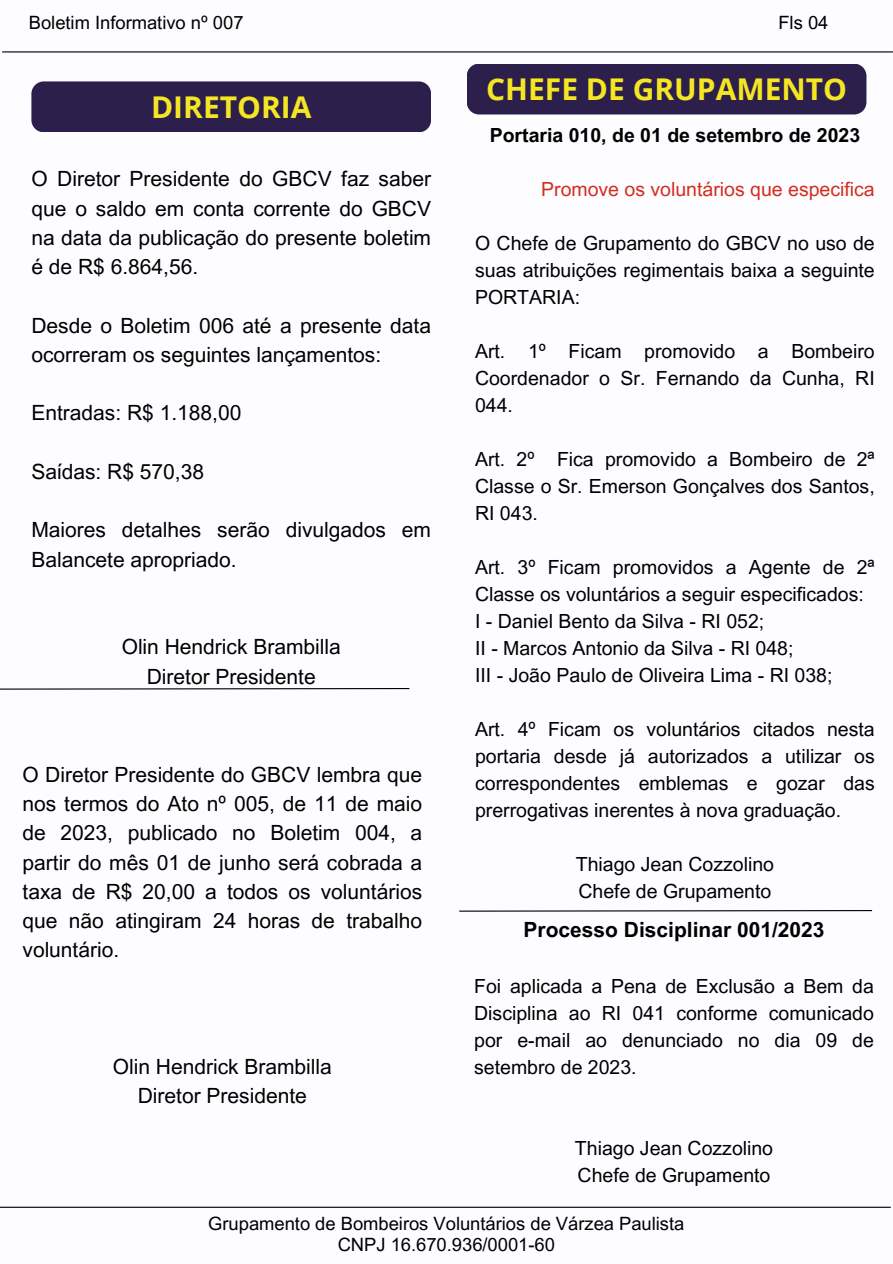
<style>
.page{position:relative;width:893px;height:1264px;background:#fff}
.page>*{position:absolute;margin:0;border:0;box-sizing:border-box;transform-origin:0 0}
.t1{font:700 30px "Open Sans";color:#f5e624}
.t2{font:21px/29.2px "Arial MT Pro";color:#000;text-align:justify}
.t3{font:700 21px "Arial MT Pro";color:#000}
.t4{font:19.5px/27px "Arial MT Pro";color:#000;text-align:justify}
.t5{font:19.5px "Arial MT Pro";color:#d32d1f}
.t6{font:700 19.5px "Arial MT Pro";color:#000}
.t7{font:18.3px "Arial MT Pro";color:#000}
</style>
<div class="page">
<div style="left:31px;top:81px;width:400px;height:51px;background:#2c1f4b;border-radius:12px"></div>
<div style="left:466px;top:64px;width:400px;height:50px;background:#2c1f4b;border-radius:12px"></div>
<hr style="left:2px;top:51px;width:890px;height:1px;background:#000">
<svg style="left:0;top:688px;width:410px;height:2px"></svg>
<hr style="left:0;top:1206px;width:890px;height:1px;background:#000">
<svg style="left:459px;top:910px;width:414px;height:2px"></svg>
<p class="t7" style="left:29px;top:15px;width:216px">Boletim Informativo nº 007</p>
<p class="t7" style="left:778px;top:15px;width:51px">Fls 04</p>
<p class="t1" style="left:151px;top:85px;width:162px">DIRETORIA</p>
<p class="t2" style="left:31px;top:167px;width:401px">O Diretor Presidente do GBCV faz saber que o saldo em conta corrente do GBCV na data da publicação do presente boletim é de R$ 6.864,56.</p>
<p class="t2" style="left:31px;top:313px;width:401px">Desde o Boletim 006 até a presente data ocorreram os seguintes lançamentos:</p>
<p class="t2" style="left:31px;top:401px;width:211px">Entradas: R$ 1.188,00</p>
<p class="t2" style="left:31px;top:459px;width:174px">Saídas: R$ 570,38</p>
<p class="t2" style="left:31px;top:518px;width:401px">Maiores detalhes serão divulgados em<br>Balancete apropriado.</p>
<p class="t2" style="left:122px;top:635px;width:221px">Olin Hendrick Brambilla</p>
<p class="t2" style="left:147px;top:664px;width:170px">Diretor Presidente</p>
<p class="t2" style="left:22px;top:762px;width:401px">O Diretor Presidente do GBCV lembra que nos termos do Ato nº 005, de 11 de maio de 2023, publicado no Boletim 004, a partir do mês 01 de junho será cobrada a taxa de R$ 20,00 a todos os voluntários que não atingiram 24 horas de trabalho voluntário.</p>
<p class="t2" style="left:113px;top:1054px;width:221px">Olin Hendrick Brambilla</p>
<p class="t2" style="left:138px;top:1084px;width:170px">Diretor Presidente</p>
<p class="t1" style="left:486px;top:68px;width:362px">CHEFE DE GRUPAMENTO</p>
<p class="t6" style="left:489px;top:128px;width:372px">Portaria 010, de 01 de setembro de 2023</p>
<p class="t5" style="left:541px;top:182px;width:335px">Promove os voluntários que especifica</p>
<p class="t4" style="left:475px;top:232px;width:401px">O Chefe de Grupamento do GBCV no uso de suas atribuições regimentais baixa a seguinte PORTARIA:</p>
<p class="t4" style="left:475px;top:340px;width:401px">Art. 1º Ficam promovido a Bombeiro Coordenador o Sr. Fernando da Cunha, RI 044.</p>
<p class="t4" style="left:475px;top:448px;width:401px">Art. 2º Fica promovido a Bombeiro de 2ª Classe o Sr. Emerson Gonçalves dos Santos, RI 043.</p>
<p class="t4" style="left:475px;top:555px;width:401px">Art. 3º Ficam promovidos a Agente de 2ª<br>Classe os voluntários a seguir especificados:</p>
<p class="t4" style="left:475px;top:609px;width:291px">I - Daniel Bento da Silva - RI 052;</p>
<p class="t4" style="left:475px;top:636px;width:320px">II - Marcos Antonio da Silva - RI 048;</p>
<p class="t4" style="left:475px;top:663px;width:359px">III - João Paulo de Oliveira Lima - RI 038;</p>
<p class="t4" style="left:475px;top:717px;width:401px">Art. 4º Ficam os voluntários citados nesta portaria desde já autorizados a utilizar os correspondentes emblemas e gozar das prerrogativas inerentes à nova graduação.</p>
<p class="t4" style="left:575px;top:852px;width:200px">Thiago Jean Cozzolino</p>
<p class="t4" style="left:578px;top:879px;width:194px">Chefe de Grupamento</p>
<p class="t3" style="left:523px;top:921px;width:302px">Processo Disciplinar 001/2023</p>
<p class="t4" style="left:474px;top:975px;width:401px">Foi aplicada a Pena de Exclusão a Bem da Disciplina ao RI 041 conforme comunicado por e-mail ao denunciado no dia 09 de setembro de 2023.</p>
<p class="t4" style="left:575px;top:1137px;width:200px">Thiago Jean Cozzolino</p>
<p class="t4" style="left:577px;top:1164px;width:194px">Chefe de Grupamento</p>
<p class="t7" style="left:208px;top:1216px;width:477px">Grupamento de Bombeiros Voluntários de Várzea Paulista</p>
<p class="t7" style="left:338px;top:1237px;width:219px">CNPJ 16.670.936/0001-60</p>
</div>
